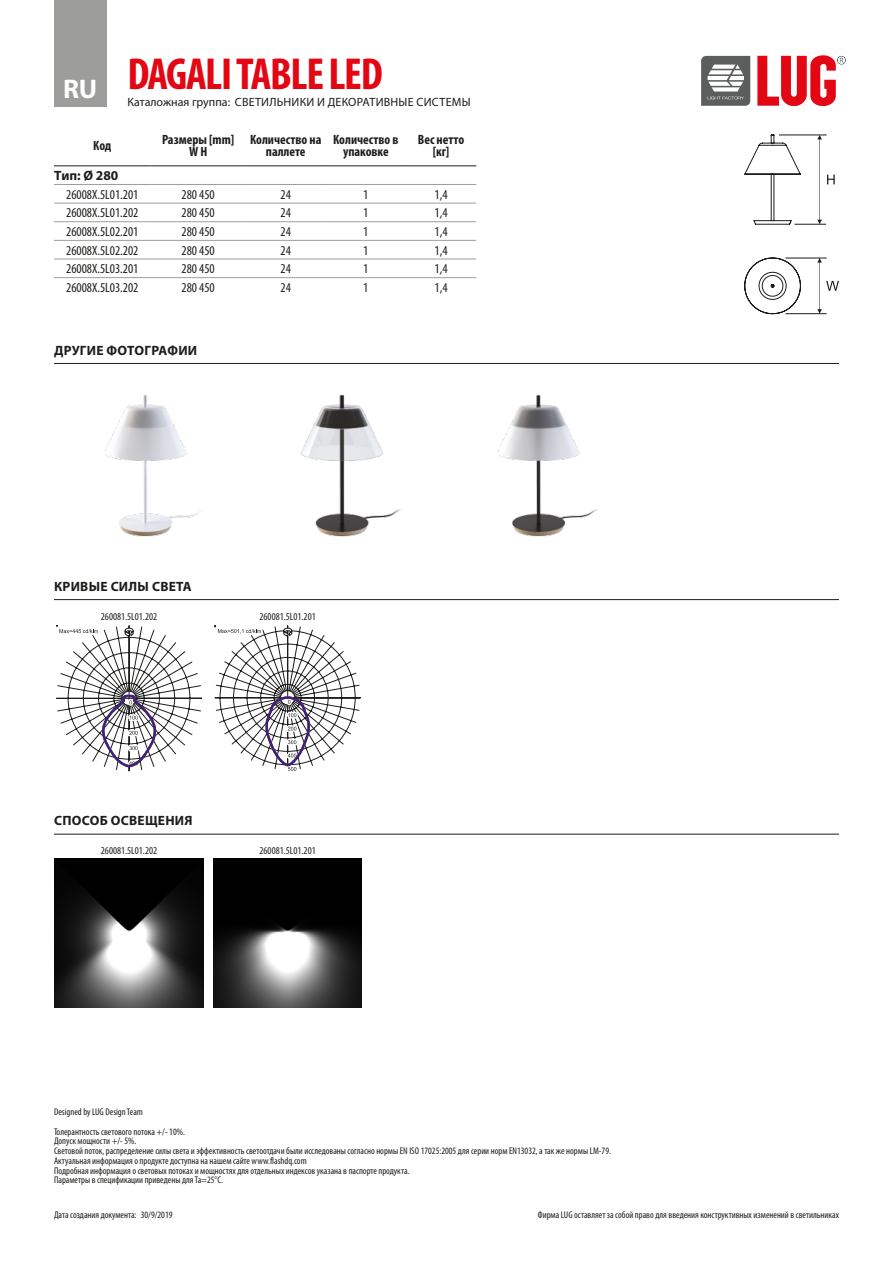
<style>
.page{position:relative;width:893px;height:1263px;background:#fff}
.page>*{position:absolute;margin:0;border:0;box-sizing:border-box;transform-origin:0 0}
.t1{font:700 condensed 45px "Myriad Pro";letter-spacing:-.03em;color:#e30613}
.t2{font:700 27px "Myriad Pro";color:#fff}
.tabela_body{font:condensed 13.5px "Myriad Pro";color:#1d1d1b}
.tabela_naglowek{font:700 condensed 13.5px/12px "Myriad Pro";color:#1d1d1b;text-align:center}
.Naglowek_sekcji{font:700 13.5px "Myriad Pro";letter-spacing:.02em;color:#1d1d1b}
.tabela_dane_technicz{font:700 13.5px "Myriad Pro";color:#1d1d1b}
.t3{font:12px "Myriad Pro";letter-spacing:.02em;color:#1d1d1b}
.Podpis_pod_zdjeciem{font:condensed 10.5px "Myriad Pro";color:#1d1d1b}
.t4{font:condensed 9.75px/9.8px "Myriad Pro";color:#1d1d1b}
</style>
<div class="page">
<div style="left:54px;top:0;width:52px;height:106px;background:#9d9d9c"></div>
<svg style="left:757px;top:55px;width:89px;height:51px"></svg>
<svg style="left:701px;top:56px;width:49px;height:50px"></svg>
<img style="left:104px;top:394px;width:96px;height:143px">
<img style="left:300px;top:394px;width:102px;height:143px">
<img style="left:497px;top:394px;width:102px;height:143px">
<hr style="left:54px;top:363px;width:785px;height:1px;background:#1d1d1b">
<hr style="left:54px;top:599px;width:785px;height:1px;background:#1d1d1b">
<svg style="left:56px;top:625px;width:146px;height:146px"></svg>
<svg style="left:215px;top:625px;width:146px;height:146px"></svg>
<hr style="left:54px;top:834px;width:785px;height:1px;background:#1d1d1b">
<img style="left:55px;top:859px;width:148px;height:148px">
<img style="left:213px;top:859px;width:149px;height:148px">
<hr style="left:54px;top:203px;width:97px;height:1px;background:#9d9d9c">
<hr style="left:151px;top:203px;width:95px;height:1px;background:#9d9d9c">
<hr style="left:246px;top:203px;width:80px;height:1px;background:#9d9d9c">
<hr style="left:326px;top:203px;width:80px;height:1px;background:#9d9d9c">
<hr style="left:406px;top:203px;width:70px;height:1px;background:#9d9d9c">
<hr style="left:54px;top:221px;width:97px;height:1px;background:#9d9d9c">
<hr style="left:151px;top:221px;width:95px;height:1px;background:#9d9d9c">
<hr style="left:246px;top:221px;width:80px;height:1px;background:#9d9d9c">
<hr style="left:326px;top:221px;width:80px;height:1px;background:#9d9d9c">
<hr style="left:406px;top:221px;width:70px;height:1px;background:#9d9d9c">
<hr style="left:54px;top:240px;width:97px;height:1px;background:#9d9d9c">
<hr style="left:151px;top:240px;width:95px;height:1px;background:#9d9d9c">
<hr style="left:246px;top:240px;width:80px;height:1px;background:#9d9d9c">
<hr style="left:326px;top:240px;width:80px;height:1px;background:#9d9d9c">
<hr style="left:406px;top:240px;width:70px;height:1px;background:#9d9d9c">
<hr style="left:54px;top:259px;width:97px;height:1px;background:#9d9d9c">
<hr style="left:151px;top:259px;width:95px;height:1px;background:#9d9d9c">
<hr style="left:246px;top:259px;width:80px;height:1px;background:#9d9d9c">
<hr style="left:326px;top:259px;width:80px;height:1px;background:#9d9d9c">
<hr style="left:406px;top:259px;width:70px;height:1px;background:#9d9d9c">
<hr style="left:54px;top:277px;width:97px;height:1px;background:#9d9d9c">
<hr style="left:151px;top:277px;width:95px;height:1px;background:#9d9d9c">
<hr style="left:246px;top:277px;width:80px;height:1px;background:#9d9d9c">
<hr style="left:326px;top:277px;width:80px;height:1px;background:#9d9d9c">
<hr style="left:406px;top:277px;width:70px;height:1px;background:#9d9d9c">
<hr style="left:54px;top:165px;width:97px;height:1px;background:#1d1d1b">
<hr style="left:151px;top:165px;width:95px;height:1px;background:#1d1d1b">
<hr style="left:246px;top:165px;width:80px;height:1px;background:#1d1d1b">
<hr style="left:326px;top:165px;width:80px;height:1px;background:#1d1d1b">
<hr style="left:406px;top:165px;width:70px;height:1px;background:#1d1d1b">
<hr style="left:54px;top:184px;width:97px;height:1px;background:#9d9d9c">
<hr style="left:151px;top:184px;width:95px;height:1px;background:#9d9d9c">
<hr style="left:246px;top:184px;width:80px;height:1px;background:#9d9d9c">
<hr style="left:326px;top:184px;width:80px;height:1px;background:#9d9d9c">
<hr style="left:406px;top:184px;width:70px;height:1px;background:#9d9d9c">
<hr style="left:794px;top:224px;width:32px;height:1px;background:#1d1d1b">
<svg style="left:817px;top:136px;width:18px;height:88px"></svg>
<hr style="left:785px;top:313px;width:42px;height:1px;background:#1d1d1b">
<hr style="left:785px;top:258px;width:42px;height:1px;background:#1d1d1b">
<svg style="left:817px;top:258px;width:22px;height:56px"></svg>
<svg style="left:744px;top:257px;width:57px;height:58px"></svg>
<hr style="left:779px;top:135px;width:48px;height:1px;background:#1d1d1b">
<svg style="left:744px;top:134px;width:57px;height:91px"></svg>
<h2 class="t2" style="left:63px;top:71px;width:36px">RU</h2>
<h1 class="t1" style="left:128px;top:46px;width:257px">DAGALI TABLE LED</h1>
<p class="t3" style="left:128px;top:95px;width:345px">Каталожная группа: СВЕТИЛЬНИКИ И ДЕКОРАТИВНЫЕ СИСТЕМЫ</p>
<p class="tabela_naglowek" style="left:93px;top:139px;width:20px">Код</p>
<p class="tabela_naglowek" style="left:162px;top:133px;width:74px">Размеры [mm]</p>
<p class="tabela_naglowek" style="left:189px;top:145px;width:20px">W H</p>
<p class="tabela_naglowek" style="left:250px;top:133px;width:73px">Количество на паллете</p>
<p class="tabela_naglowek" style="left:333px;top:133px;width:67px">Количество в упаковке</p>
<p class="tabela_naglowek" style="left:418px;top:133px;width:48px">Вес нетто [кг]</p>
<p class="tabela_dane_technicz" style="left:54px;top:167px;width:66px">Tип: Ø 280</p>
<p class="tabela_body" style="left:66px;top:186px;width:74px">26008X.5L01.201</p>
<p class="tabela_body" style="left:181px;top:186px;width:35px">280 450</p>
<p class="tabela_body" style="left:281px;top:186px;width:12px">24</p>
<p class="tabela_body" style="left:363px;top:186px;width:7px">1</p>
<p class="tabela_body" style="left:435px;top:186px;width:15px">1,4</p>
<p class="tabela_body" style="left:66px;top:205px;width:74px">26008X.5L01.202</p>
<p class="tabela_body" style="left:181px;top:205px;width:35px">280 450</p>
<p class="tabela_body" style="left:281px;top:205px;width:12px">24</p>
<p class="tabela_body" style="left:363px;top:205px;width:7px">1</p>
<p class="tabela_body" style="left:435px;top:205px;width:15px">1,4</p>
<p class="tabela_body" style="left:66px;top:223px;width:74px">26008X.5L02.201</p>
<p class="tabela_body" style="left:181px;top:223px;width:35px">280 450</p>
<p class="tabela_body" style="left:281px;top:223px;width:12px">24</p>
<p class="tabela_body" style="left:363px;top:223px;width:7px">1</p>
<p class="tabela_body" style="left:435px;top:223px;width:15px">1,4</p>
<p class="tabela_body" style="left:66px;top:242px;width:74px">26008X.5L02.202</p>
<p class="tabela_body" style="left:181px;top:242px;width:35px">280 450</p>
<p class="tabela_body" style="left:281px;top:242px;width:12px">24</p>
<p class="tabela_body" style="left:363px;top:242px;width:7px">1</p>
<p class="tabela_body" style="left:435px;top:242px;width:15px">1,4</p>
<p class="tabela_body" style="left:66px;top:261px;width:74px">26008X.5L03.201</p>
<p class="tabela_body" style="left:181px;top:261px;width:35px">280 450</p>
<p class="tabela_body" style="left:281px;top:261px;width:12px">24</p>
<p class="tabela_body" style="left:363px;top:261px;width:7px">1</p>
<p class="tabela_body" style="left:435px;top:261px;width:15px">1,4</p>
<p class="tabela_body" style="left:66px;top:279px;width:74px">26008X.5L03.202</p>
<p class="tabela_body" style="left:181px;top:279px;width:35px">280 450</p>
<p class="tabela_body" style="left:281px;top:279px;width:12px">24</p>
<p class="tabela_body" style="left:363px;top:279px;width:7px">1</p>
<p class="tabela_body" style="left:435px;top:279px;width:15px">1,4</p>
<p class="Naglowek_sekcji" style="left:54px;top:341px;width:145px">ДРУГИЕ ФОТОГРАФИИ</p>
<p class="Naglowek_sekcji" style="left:54px;top:577px;width:139px">КРИВЫЕ СИЛЫ СВЕТА</p>
<p class="Podpis_pod_zdjeciem" style="left:101px;top:610px;width:58px">260081.5L01.202</p>
<p class="Podpis_pod_zdjeciem" style="left:260px;top:610px;width:58px">260081.5L01.201</p>
<p class="Naglowek_sekcji" style="left:54px;top:812px;width:140px">СПОСОБ ОСВЕЩЕНИЯ</p>
<p class="Podpis_pod_zdjeciem" style="left:101px;top:844px;width:58px">260081.5L01.202</p>
<p class="Podpis_pod_zdjeciem" style="left:260px;top:844px;width:58px">260081.5L01.201</p>
<p class="t4" style="left:54px;top:1102px;width:132px;line-height:19.5px">Designed by LUG Design Team<br>Толерантность светового потока +/- 10%.</p>
<p class="t4" style="left:54px;top:1136px;width:558px">Допуск мощности +/- 5%.<br>Световой поток, распределение силы света и эффективность светоотдачи были исследованы согласно нормы EN ISO 17025:2005 для серии норм EN13032, а так же нормы LM-79.<br>Актуальная информация о продукте доступна на нашем сайте www.flashdq.com<br>Подробная информация о световых потоках и мощностях для отдельных индексов указана в паспорте продукта.<br>Параметры в спецификации приведены для Ta=25°C.</p>
<p class="t4" style="left:54px;top:1210px;width:120px">Дата создания документа: 30/9/2019</p>
<p class="t4" style="left:538px;top:1210px;width:303px">Фирма LUG оставляет за собой право для введения конструктивных изменений в светильниках</p>
</div>
